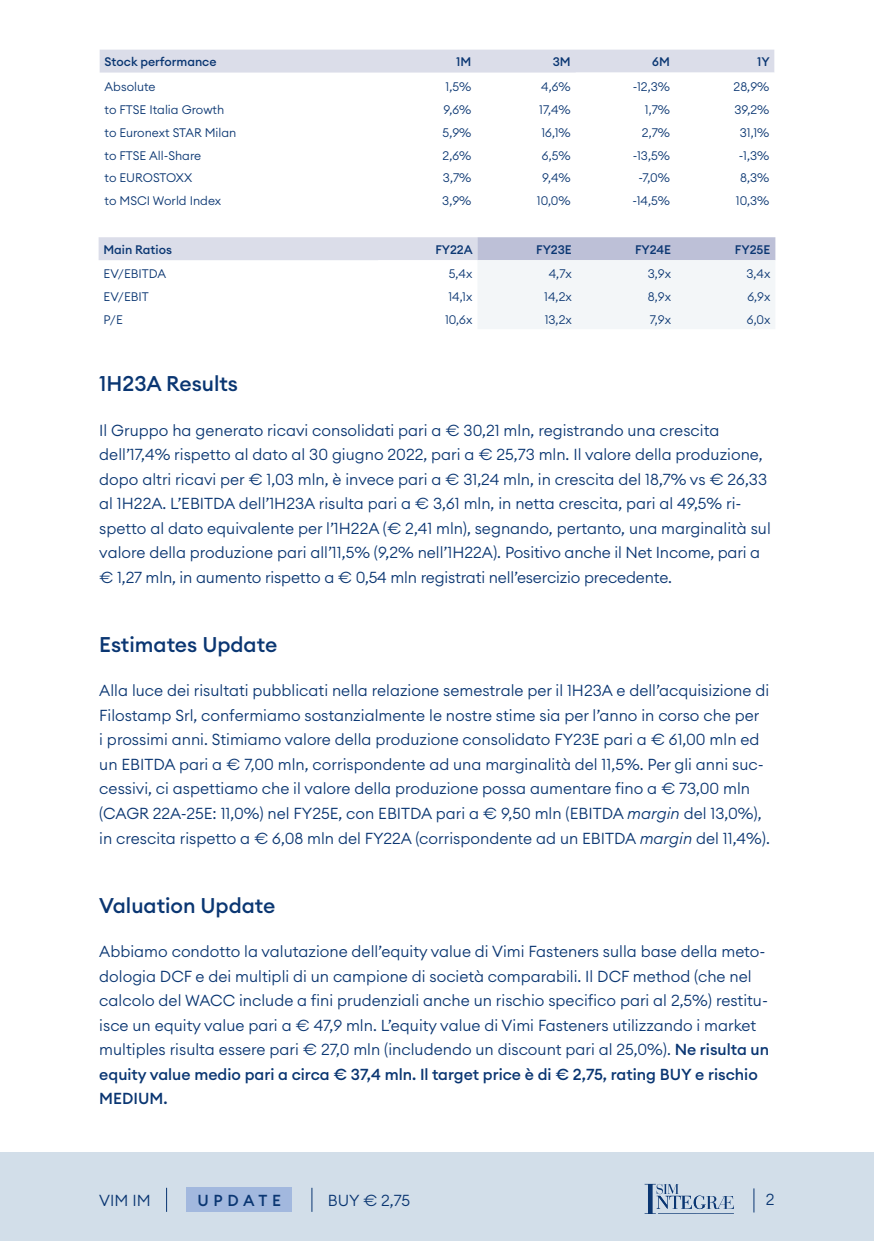
<style>
.page{position:relative;width:874px;height:1241px;background:#fff}
.page>*{position:absolute;margin:0;border:0;box-sizing:border-box;transform-origin:0 0}
.Heading_3{font:500 21px "Euclid Circular A";color:#0a3672}
.t1{font:300 15.75px/24.5px "Euclid Circular A";color:#0a3672}
.t2{font:500 15.75px "Euclid Circular A";letter-spacing:.3em;color:#0a3672}
.par_tabella_base{font:300 12.25px "Euclid Circular A";color:#0a3672}
.par_tabella_base-2{font:500 12.25px "Euclid Circular A";color:#0a3672}
.s1{font-style:italic}
.s2{font-weight:500}
</style>
<div class="page">
<div style="left:0;top:1152px;width:873px;height:88px;background:#d2dee9"></div>
<svg style="left:166px;top:1187px;width:1px;height:24px"></svg>
<div style="left:186px;top:1187px;width:106px;height:24px;background:#a2b8de"></div>
<svg style="left:311px;top:1187px;width:1px;height:24px"></svg>
<svg style="left:753px;top:1188px;width:1px;height:24px"></svg>
<svg style="left:644px;top:1183px;width:89px;height:30px"></svg>
<div style="left:100px;top:50px;width:674px;height:23px;background:#dbdde9"></div>
<svg style="left:98px;top:237px;width:677px;height:92px"></svg>
<p class="par_tabella_base-2" style="left:105px;top:54px;width:113px">Stock performance</p>
<p class="par_tabella_base-2" style="left:456px;top:54px;width:17px">1M</p>
<p class="par_tabella_base-2" style="left:552px;top:54px;width:19px">3M</p>
<p class="par_tabella_base-2" style="left:652px;top:54px;width:19px">6M</p>
<p class="par_tabella_base-2" style="left:756px;top:54px;width:14px">1Y</p>
<p class="par_tabella_base" style="left:105px;top:78px;width:53px">Absolute</p>
<p class="par_tabella_base" style="left:445px;top:78px;width:27px">1,5%</p>
<p class="par_tabella_base" style="left:541px;top:78px;width:31px">4,6%</p>
<p class="par_tabella_base" style="left:632px;top:78px;width:39px">-12,3%</p>
<p class="par_tabella_base" style="left:733px;top:78px;width:37px">28,9%</p>
<p class="par_tabella_base" style="left:105px;top:101px;width:121px">to FTSE Italia Growth</p>
<p class="par_tabella_base" style="left:443px;top:101px;width:29px">9,6%</p>
<p class="par_tabella_base" style="left:539px;top:101px;width:33px">17,4%</p>
<p class="par_tabella_base" style="left:644px;top:101px;width:27px">1,7%</p>
<p class="par_tabella_base" style="left:734px;top:101px;width:36px">39,2%</p>
<p class="par_tabella_base" style="left:105px;top:124px;width:133px">to Euronext STAR Milan</p>
<p class="par_tabella_base" style="left:442px;top:124px;width:30px">5,9%</p>
<p class="par_tabella_base" style="left:541px;top:124px;width:31px">16,1%</p>
<p class="par_tabella_base" style="left:641px;top:124px;width:30px">2,7%</p>
<p class="par_tabella_base" style="left:739px;top:124px;width:31px">31,1%</p>
<p class="par_tabella_base" style="left:105px;top:147px;width:98px">to FTSE All-Share</p>
<p class="par_tabella_base" style="left:442px;top:147px;width:30px">2,6%</p>
<p class="par_tabella_base" style="left:541px;top:147px;width:30px">6,5%</p>
<p class="par_tabella_base" style="left:632px;top:147px;width:39px">-13,5%</p>
<p class="par_tabella_base" style="left:738px;top:147px;width:32px">-1,3%</p>
<p class="par_tabella_base" style="left:105px;top:170px;width:89px">to EUROSTOXX</p>
<p class="par_tabella_base" style="left:443px;top:170px;width:30px">3,7%</p>
<p class="par_tabella_base" style="left:542px;top:170px;width:30px">9,4%</p>
<p class="par_tabella_base" style="left:638px;top:170px;width:33px">-7,0%</p>
<p class="par_tabella_base" style="left:739px;top:170px;width:31px">8,3%</p>
<p class="par_tabella_base" style="left:105px;top:193px;width:118px">to MSCI World Index</p>
<p class="par_tabella_base" style="left:442px;top:193px;width:31px">3,9%</p>
<p class="par_tabella_base" style="left:536px;top:193px;width:35px">10,0%</p>
<p class="par_tabella_base" style="left:632px;top:193px;width:39px">-14,5%</p>
<p class="par_tabella_base" style="left:735px;top:193px;width:35px">10,3%</p>
<p class="par_tabella_base-2" style="left:103px;top:241px;width:70px">Main Ratios</p>
<p class="par_tabella_base-2" style="left:435px;top:241px;width:39px">FY22A</p>
<p class="par_tabella_base-2" style="left:536px;top:241px;width:37px">FY23E</p>
<p class="par_tabella_base-2" style="left:634px;top:241px;width:38px">FY24E</p>
<p class="par_tabella_base-2" style="left:734px;top:241px;width:37px">FY25E</p>
<p class="par_tabella_base" style="left:103px;top:266px;width:64px">EV/EBITDA</p>
<p class="par_tabella_base" style="left:448px;top:266px;width:25px">5,4x</p>
<p class="par_tabella_base" style="left:548px;top:266px;width:24px">4,7x</p>
<p class="par_tabella_base" style="left:647px;top:266px;width:25px">3,9x</p>
<p class="par_tabella_base" style="left:746px;top:266px;width:25px">3,4x</p>
<p class="par_tabella_base" style="left:103px;top:289px;width:47px">EV/EBIT</p>
<p class="par_tabella_base" style="left:448px;top:289px;width:26px">14,1x</p>
<p class="par_tabella_base" style="left:544px;top:289px;width:29px">14,2x</p>
<p class="par_tabella_base" style="left:647px;top:289px;width:25px">8,9x</p>
<p class="par_tabella_base" style="left:747px;top:289px;width:25px">6,9x</p>
<p class="par_tabella_base" style="left:103px;top:312px;width:21px">P/E</p>
<p class="par_tabella_base" style="left:445px;top:312px;width:29px">10,6x</p>
<p class="par_tabella_base" style="left:544px;top:312px;width:29px">13,2x</p>
<p class="par_tabella_base" style="left:649px;top:312px;width:23px">7,9x</p>
<p class="par_tabella_base" style="left:746px;top:312px;width:25px">6,0x</p>
<p class="Heading_3" style="left:99px;top:370px;width:140px">1H23A Results</p>
<p class="t1" style="left:99px;top:417px;width:672px">Il Gruppo ha generato ricavi consolidati pari a € 30,21 mln, registrando una crescita dell’17,4% rispetto al dato al 30 giugno 2022, pari a € 25,73 mln. Il valore della produzione, dopo altri ricavi per € 1,03 mln, è invece pari a € 31,24 mln, in crescita del 18,7% vs € 26,33 al 1H22A. L’EBITDA dell’1H23A risulta pari a € 3,61 mln, in netta crescita, pari al 49,5% ri&shy;spetto al dato equivalente per l’1H22A (€ 2,41 mln), segnando, pertanto, una marginalità sul valore della produzione pari all’11,5% (9,2% nell’1H22A). Positivo anche il Net Income, pari a € 1,27 mln, in aumento rispetto a € 0,54 mln registrati nell’esercizio precedente.</p>
<p class="Heading_3" style="left:99px;top:631px;width:179px">Estimates Update</p>
<p class="t1" style="left:99px;top:678px;width:671px">Alla luce dei risultati pubblicati nella relazione semestrale per il 1H23A e dell’acquisizione di Filostamp Srl, confermiamo sostanzialmente le nostre stime sia per l’anno in corso che per<br>i prossimi anni. Stimiamo valore della produzione consolidato FY23E pari a € 61,00 mln ed un EBITDA pari a € 7,00 mln, corrispondente ad una marginalità del 11,5%. Per gli anni suc&shy;cessivi, ci aspettiamo che il valore della produzione possa aumentare fino a € 73,00 mln (CAGR 22A-25E: 11,0%) nel FY25E, con EBITDA pari a € 9,50 mln (EBITDA <span class="s1">margin</span> del 13,0%), in crescita rispetto a € 6,08 mln del FY22A (corrispondente ad un EBITDA <span class="s1">margin</span> del 11,4%).</p>
<p class="Heading_3" style="left:99px;top:891px;width:178px">Valuation Update</p>
<p class="t1" style="left:99px;top:938px;width:671px">Abbiamo condotto la valutazione dell’equity value di Vimi Fasteners sulla base della meto&shy;dologia DCF e dei multipli di un campione di società comparabili. Il DCF method (che nel calcolo del WACC include a fini prudenziali anche un rischio specifico pari al 2,5%) restitu&shy;isce un equity value pari a € 47,9 mln. L’equity value di Vimi Fasteners utilizzando i market multiples risulta essere pari € 27,0 mln (includendo un discount pari al 25,0%). <span class="s2">Ne risulta un equity value medio pari a circa € 37,4 mln. Il target price è di € 2,75, rating BUY e rischio MEDIUM.</span></p>
<p class="t1" style="left:99px;top:1187px;width:53px">VIM IM</p>
<p class="t2" style="left:197px;top:1190px;width:85px">UPDATE</p>
<p class="t1" style="left:327px;top:1187px;width:84px">BUY € 2,75</p>
<p class="t1" style="left:765px;top:1186px;width:10px">2</p>
</div>
